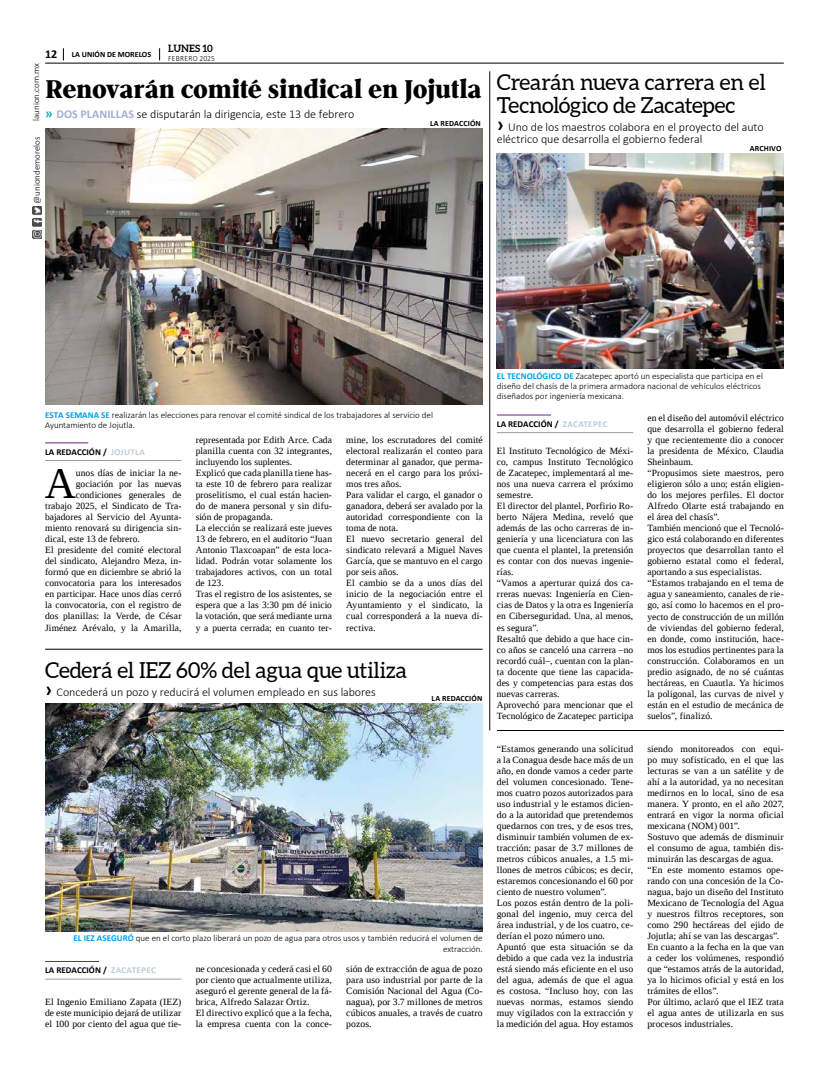
<style>
.page{position:relative;width:823px;height:1078px;background:#fff}
.page>*{position:absolute;margin:0;border:0;box-sizing:border-box;transform-origin:0 0}
.t1{font:43.1px "Liberation Serif";color:#000}
.t2{font:800 27px "Pobla";letter-spacing:-.01em;color:#000}
.t3{font:22px/23px "Aleo";letter-spacing:-.01em;color:#000}
.t4{font:300 12px/12px "Calibri";letter-spacing:-.005em;color:#000}
.t5{font:700 10px "Aleo";letter-spacing:.005em;color:#000}
.t6{font:9.5px/11px "Liberation Serif";letter-spacing:.01em;color:#000}
.t7{font:300 9px/10px "Calibri";color:#000}
.t8{font:700 9px "Calibri";color:#000}
.t9{font:700 8px "Calibri";letter-spacing:.01em;color:#000}
.t10{font:300 8px "Calibri";letter-spacing:.04em;color:#000;scale:.94 1}
.s1{font-size:12px}
.s2{font-weight:700;font-size:14px;color:#00afcb}
.s3{font-weight:700;color:#a5add8}
.s4{font-weight:700;font-size:20px}
.s5{font-weight:700;color:#009fe3}
.s6{color:#becbd3}
</style>
<div class="page">
<hr style="left:45px;top:63px;width:738px;height:1px;background:#000">
<img style="left:32px;top:206px;width:9px;height:32px">
<svg style="left:63px;top:48px;width:1px;height:12px"></svg>
<svg style="left:159px;top:48px;width:1px;height:12px"></svg>
<hr style="left:496px;top:414px;width:54px;height:1px;background:#702283">
<hr style="left:496px;top:432px;width:137px;height:1px;background:#9d9d9c">
<img style="left:496px;top:154px;width:287px;height:215px">
<hr style="left:45px;top:442px;width:43px;height:1px;background:#702283">
<hr style="left:45px;top:460px;width:136px;height:1px;background:#9d9d9c">
<img style="left:45px;top:703px;width:437px;height:227px">
<hr style="left:45px;top:649px;width:437px;height:1px;background:#000">
<hr style="left:496px;top:730px;width:287px;height:1px;background:#000">
<img style="left:45px;top:129px;width:437px;height:275px">
<hr style="left:45px;top:960px;width:54px;height:1px;background:#702283">
<hr style="left:45px;top:978px;width:136px;height:1px;background:#9d9d9c">
<hr style="left:489px;top:71px;width:1px;height:659px;background:#000">
<p class="t9" style="left:45px;top:49px;width:107px"><span class="s1">12</span> LA UNIÓN DE MORELOS</p>
<p class="t5" style="left:168px;top:43px;width:46px">LUNES 10</p>
<p class="t10" style="left:168px;top:53px;width:51px">FEBRERO 2025</p>
<p class="t7" style="left:31px;top:121px;width:59px;rotate:-90deg">launion.com.mx</p>
<h2 class="t2" style="left:45px;top:70px;width:438px">Renovarán comité sindical en Jojutla</h2>
<p class="t4" style="left:45px;top:108px;width:311px"><span class="s2">»</span> <span class="s3">DOS PLANILLAS</span> se disputarán la dirigencia, este 13 de febrero</p>
<p class="t9" style="left:430px;top:118px;width:52px">LA REDACCIÓN</p>
<p class="t7" style="left:32px;top:203px;width:69px;rotate:-90deg">@uniondemorelos</p>
<h3 class="t3" style="left:496px;top:70px;width:270px">Crearán nueva carrera en el<br>Tecnológico de Zacatepec</h3>
<p class="t4" style="left:496px;top:120px;width:268px"><span class="s4">›</span> Uno de los maestros colabora en el proyecto del auto eléctrico que desarrolla el gobierno federal</p>
<p class="t9" style="left:749px;top:143px;width:33px">ARCHIVO</p>
<p class="t7" style="left:45px;top:410px;width:389px"><span class="s5">ESTA SEMANA SE</span> realizarán las elecciones para renovar el comité sindical de los trabajadores al servicio del<br>Ayuntamiento de Jojutla.</p>
<p class="t8" style="left:45px;top:446px;width:101px">LA REDACCIÓN / <span class="s6">JOJUTLA</span></p>
<h1 class="t1" style="left:45px;top:456px;width:33px">A</h1>
<p class="t6" style="left:76px;top:467px;width:107px">unos días de iniciar la ne-</p>
<p class="t6" style="left:76px;top:478px;width:107px">gociación por las nuevas</p>
<p class="t6" style="left:76px;top:489px;width:107px">condiciones generales de</p>
<p class="t6" style="left:45px;top:500px;width:138px">trabajo 2025, el Sindicato de Tra-</p>
<p class="t6" style="left:45px;top:511px;width:138px">bajadores al Servicio del Ayunta-</p>
<p class="t6" style="left:45px;top:522px;width:138px">miento renovará su dirigencia sin-</p>
<p class="t6" style="left:45px;top:533px;width:96px">dical, este 13 de febrero.</p>
<p class="t6" style="left:45px;top:544px;width:138px">El presidente del comité electoral</p>
<p class="t6" style="left:45px;top:555px;width:138px">del sindicato, Alejandro Meza, in-</p>
<p class="t6" style="left:45px;top:566px;width:138px">formó que en diciembre se abrió la</p>
<p class="t6" style="left:45px;top:577px;width:138px">convocatoria para los interesados</p>
<p class="t6" style="left:45px;top:588px;width:138px">en participar. Hace unos días cerró</p>
<p class="t6" style="left:45px;top:599px;width:138px">la convocatoria, con el registro de</p>
<p class="t6" style="left:45px;top:610px;width:138px">dos planillas: la Verde, de César</p>
<p class="t6" style="left:45px;top:621px;width:138px">Jiménez Arévalo, y la Amarilla,</p>
<p class="t6" style="left:195px;top:434px;width:138px">representada por Edith Arce. Cada planilla cuenta con 32 integrantes, incluyendo los suplentes.<br>Explicó que cada planilla tiene has&shy;ta este 10 de febrero para realizar proselitismo, el cual están hacien&shy;do de manera personal y sin difu&shy;sión de propaganda.<br>La elección se realizará este jueves<br>13 de febrero, en el auditorio “Juan<br>Antonio Tlaxcoapan” de esta loca&shy;lidad. Podrán votar solamente los trabajadores activos, con un total de 123.<br>Tras el registro de los asistentes, se espera que a las 3:30 pm dé inicio la votación, que será mediante urna y a puerta cerrada; en cuanto ter-</p>
<p class="t6" style="left:346px;top:434px;width:138px">mine, los escrutadores del comité electoral realizarán el conteo para determinar al ganador, que perma&shy;necerá en el cargo para los próxi&shy;mos tres años.<br>Para validar el cargo, el ganador o ganadora, deberá ser avalado por la autoridad correspondiente con la toma de nota.<br>El nuevo secretario general del sindicato relevará a Miguel Naves<br>García, que se mantuvo en el cargo por seis años.<br>El cambio se da a unos días del inicio de la negociación entre el<br>Ayuntamiento y el sindicato, la cual corresponderá a la nueva di&shy;rectiva.</p>
<h3 class="t3" style="left:45px;top:657px;width:363px">Cederá el IEZ 60% del agua que utiliza</h3>
<p class="t4" style="left:45px;top:686px;width:332px"><span class="s4">›</span> Concederá un pozo y reducirá el volumen empleado en sus labores</p>
<p class="t9" style="left:431px;top:693px;width:52px">LA REDACCIÓN</p>
<p class="t7" style="left:73px;top:933px;width:410px;text-align:right"><span class="s5">EL IEZ ASEGURÓ</span> que en el corto plazo liberará un pozo de agua para otros usos y también reducirá el volumen de extracción.</p>
<p class="t8" style="left:45px;top:964px;width:112px">LA REDACCIÓN / <span class="s6">ZACATEPEC</span></p>
<p class="t6" style="left:195px;top:962px;width:138px">ne concesionada y cederá casi el 60 por ciento que actualmente utiliza, aseguró el gerente general de la fá&shy;brica, Alfredo Salazar Ortiz.<br>El directivo explicó que a la fecha, la empresa cuenta con la conce-</p>
<p class="t6" style="left:346px;top:962px;width:138px;text-align:justify">sión de extracción de agua de pozo para uso industrial por parte de la Comisión Nacional del Agua (Co&shy;nagua), por 3.7 millones de metros cúbicos anuales, a través de cuatro pozos.</p>
<p class="t6" style="left:45px;top:995px;width:138px;text-align:justify">El Ingenio Emiliano Zapata (IEZ) de este municipio dejará de utilizar el 100 por ciento del agua que tie-</p>
<p class="t7" style="left:496px;top:371px;width:267px"><span class="s5">EL TECNOLÓGICO DE</span> Zacatepec aportó un especialista que participa en el diseño del chasís de la primera armadora nacional de vehículos eléctricos diseñados por ingeniería mexicana.</p>
<p class="t8" style="left:496px;top:418px;width:112px">LA REDACCIÓN / <span class="s6">ZACATEPEC</span></p>
<p class="t6" style="left:496px;top:445px;width:138px">El Instituto Tecnológico de Méxi&shy;co, campus Instituto Tecnológico de Zacatepec, implementará al me&shy;nos una nueva carrera el próximo semestre.<br>El director del plantel, Porfirio Ro&shy;berto Nájera Medina, reveló que además de las ocho carreras de in&shy;geniería y una licenciatura con las que cuenta el plantel, la pretensión es contar con dos nuevas ingenie&shy;rías.<br>“Vamos a aperturar quizá dos ca&shy;rreras nuevas: Ingeniería en Cien&shy;cias de Datos y la otra es Ingeniería en Ciberseguridad. Una, al menos, es segura”.<br>Resaltó que debido a que hace cin&shy;co años se canceló una carrera –no recordó cuál–, cuentan con la plan&shy;ta docente que tiene las capacida&shy;des y competencias para estas dos nuevas carreras.<br>Aprovechó para mencionar que el<br>Tecnológico de Zacatepec participa</p>
<p class="t6" style="left:496px;top:742px;width:138px">“Estamos generando una solicitud a la Conagua desde hace más de un año, en donde vamos a ceder parte del volumen concesionado. Tene&shy;mos cuatro pozos autorizados para uso industrial y le estamos dicien&shy;do a la autoridad que pretendemos quedarnos con tres, y de esos tres, disminuir también volumen de ex&shy;tracción: pasar de 3.7 millones de metros cúbicos anuales, a 1.5 mi&shy;llones de metros cúbicos; es decir, estaremos concesionando el 60 por ciento de nuestro volumen”.<br>Los pozos están dentro de la poli&shy;gonal del ingenio, muy cerca del área industrial, y de los cuatro, ce&shy;derían el pozo número uno.<br>Apuntó que esta situación se da debido a que cada vez la industria está siendo más eficiente en el uso del agua, además de que el agua es costosa. “Incluso hoy, con las nuevas normas, estamos siendo muy vigilados con la extracción y la medición del agua. Hoy estamos</p>
<p class="t6" style="left:647px;top:412px;width:138px">en el diseño del automóvil eléctrico que desarrolla el gobierno federal y que recientemente dio a conocer la presidenta de México, Claudia<br>Sheinbaum.<br>“Propusimos siete maestros, pero eligieron sólo a uno; están eligien&shy;do los mejores perfiles. El doctor<br>Alfredo Olarte está trabajando en el área del chasís”.<br>También mencionó que el Tecnoló&shy;gico está colaborando en diferentes proyectos que desarrollan tanto el gobierno estatal como el federal, aportando a sus especialistas. “Estamos trabajando en el tema de agua y saneamiento, canales de rie&shy;go, así como lo hacemos en el pro&shy;yecto de construcción de un millón de viviendas del gobierno federal, en donde, como institución, hace&shy;mos los estudios pertinentes para la construcción. Colaboramos en un predio asignado, de no sé cuántas hectáreas, en Cuautla. Ya hicimos la poligonal, las curvas de nivel y están en el estudio de mecánica de suelos”, finalizó.</p>
<p class="t6" style="left:647px;top:742px;width:138px">siendo monitoreados con equi&shy;po muy sofisticado, en el que las lecturas se van a un satélite y de ahí a la autoridad, ya no necesitan medirnos en lo local, sino de esa manera. Y pronto, en el año 2027, entrará en vigor la norma oficial mexicana (NOM) 001”.<br>Sostuvo que además de disminuir el consumo de agua, también dis&shy;minuirán las descargas de agua. “En este momento estamos ope&shy;rando con una concesión de la Co&shy;nagua, bajo un diseño del Instituto<br>Mexicano de Tecnología del Agua y nuestros filtros receptores, son como 290 hectáreas del ejido de<br>Jojutla; ahí se van las descargas”.<br>En cuanto a la fecha en la que van a ceder los volúmenes, respondió que “estamos atrás de la autoridad, ya lo hicimos oficial y está en los trámites de ellos”.<br>Por último, aclaró que el IEZ trata el agua antes de utilizarla en sus procesos industriales.</p>
</div>
